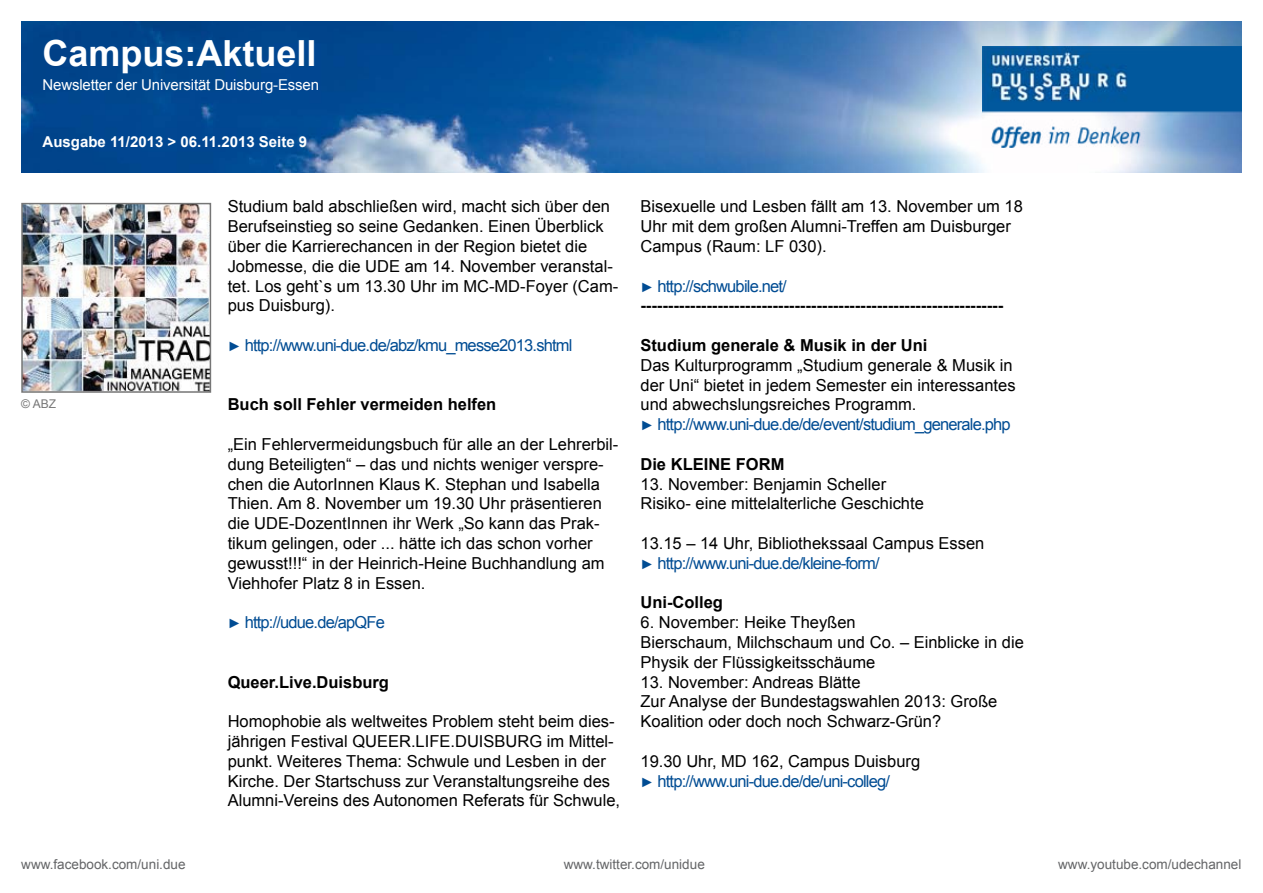
<style>
.page{position:relative;width:1263px;height:893px;background:#fff}
.page>*{position:absolute;margin:0;border:0;box-sizing:border-box;transform-origin:0 0}
.t1{font:700 36px "Arial";color:#fff}
.t2{font:16.5px/19.8px "Arial";color:#000}
.t3{font:700 16.5px/19.8px "Arial";color:#000}
.t4{font:16.5px "Arial";letter-spacing:-.05em;color:#004c93}
.t5{font:16.5px/19.8px "Arial";color:#004c93}
.t6{font:15px "Arial";letter-spacing:-.01em;color:#fff}
.t7{font:700 15px "Arial";color:#fff}
.t8{font:13.5px "Arial";color:#646567}
.t9{font:12px "Arial";color:#767676}
.s1{font-size:13.5px}
.s2{font-weight:400;font-size:13.5px;color:#004c93}
.s3{font-weight:400;color:#004c93}
.s4{font-size:13.5px;color:#004c93}
.s5{color:#004c93}
.s6{color:#000}
</style>
<div class="page">
<img style="left:21px;top:21px;width:1221px;height:152px">
<img style="left:982px;top:47px;width:260px;height:100px">
<img style="left:24px;top:206px;width:184px;height:184px">
<div style="left:21px;top:203px;width:190px;height:190px;border:2px solid #767676"></div>
<h1 class="t1" style="left:43px;top:29px;width:276px">Campus:Aktuell</h1>
<p class="t6" style="left:43px;top:74px;width:278px">Newsletter der Universität Duisburg-Essen</p>
<p class="t7" style="left:43px;top:132px;width:266px">Ausgabe 11/2013 &gt; 06.11.2013 Seite 9</p>
<p class="t9" style="left:21px;top:396px;width:36px">© ABZ</p>
<p class="t2" style="left:228px;top:197px;width:392px">Studium bald abschließen wird, macht sich über den Berufseinstieg so seine Gedanken. Einen Überblick über die Karrierechancen in der Region bietet die Jobmesse, die die UDE am 14. November veranstal&shy;tet. Los geht`s um 13.30 Uhr im MC-MD-Foyer (Cam&shy;pus Duisburg).</p>
<p class="t4" style="left:228px;top:334px;width:346px"><span class="s1">►</span> http://www.uni-due.de/abz/kmu_messe2013.shtml</p>
<p class="t3" style="left:228px;top:395px;width:270px">Buch soll Fehler vermeiden helfen</p>
<p class="t2" style="left:228px;top:434px;width:392px">„Ein Fehlervermeidungsbuch für alle an der Lehrerbil&shy;dung Beteiligten“ – das und nichts weniger verspre&shy;chen die AutorInnen Klaus K. Stephan und Isabella Thien. Am 8. November um 19.30 Uhr präsentieren die UDE-DozentInnen ihr Werk „So kann das Prak&shy;tikum gelingen, oder ... hätte ich das schon vorher gewusst!!!“ in der Heinrich-Heine Buchhandlung am Viehhofer Platz 8 in Essen.</p>
<p class="t4" style="left:228px;top:612px;width:159px"><span class="s1">►</span> http://udue.de/apQFe</p>
<p class="t3" style="left:228px;top:672px;width:163px">Queer.Live.Duisburg</p>
<p class="t2" style="left:228px;top:712px;width:394px">Homophobie als weltweites Problem steht beim dies&shy;jährigen Festival QUEER.LIFE.DUISBURG im Mittel&shy;punkt. Weiteres Thema: Schwule und Lesben in der Kirche. Der Startschuss zur Veranstaltungsreihe des Alumni-Vereins des Autonomen Referats für Schwule,</p>
<p class="t2" style="left:640px;top:197px;width:384px">Bisexuelle und Lesben fällt am 13. November um 18<br>Uhr mit dem großen Alumni-Treffen am Duisburger<br>Campus (Raum: LF 030).</p>
<p class="t3" style="left:640px;top:276px;width:364px"><span class="s2">►</span> <span class="s3">http://schwubile.net/ </span>------------------------------------------------------------------</p>
<p class="t3" style="left:640px;top:336px;width:288px">Studium generale &amp; Musik in der Uni</p>
<p class="t2" style="left:640px;top:355px;width:377px">Das Kulturprogramm „Studium generale &amp; Musik in der Uni“ bietet in jedem Semester ein interessantes und abwechslungsreiches Programm.<br><span class="s4">►</span> <span class="s5">http://www.uni-due.de/de/event/studium_generale.php</span></p>
<p class="t3" style="left:640px;top:455px;width:145px">Die KLEINE FORM</p>
<p class="t2" style="left:640px;top:474px;width:285px">13. November: Benjamin Scheller<br>Risiko- eine mittelalterliche Geschichte</p>
<p class="t2" style="left:640px;top:533px;width:345px">13.15 – 14 Uhr, Bibliothekssaal Campus Essen <span class="s4">►</span> <span class="s5">http://www.uni-due.de/kleine-form/</span></p>
<p class="t3" style="left:640px;top:593px;width:84px">Uni-Colleg</p>
<p class="t2" style="left:640px;top:613px;width:385px">6. November: Heike Theyßen<br>Bierschaum, Milchschaum und Co. – Einblicke in die<br>Physik der Flüssigkeitsschäume</p>
<p class="t2" style="left:640px;top:672px;width:358px">13. November: Andreas Blätte<br>Zur Analyse der Bundestagswahlen 2013: Große<br>Koalition oder doch noch Schwarz-Grün?</p>
<p class="t5" style="left:640px;top:751px;width:281px"><span class="s6">19.30 Uhr, MD 162, Campus Duisburg </span><span class="s1">►</span> http://www.uni-due.de/de/uni-colleg/</p>
<p class="t8" style="left:21px;top:855px;width:166px">www.facebook.com/uni.due</p>
<p class="t8" style="left:564px;top:855px;width:143px">www.twitter.com/unidue</p>
<p class="t8" style="left:1058px;top:855px;width:185px">www.youtube.com/udechannel</p>
</div>
